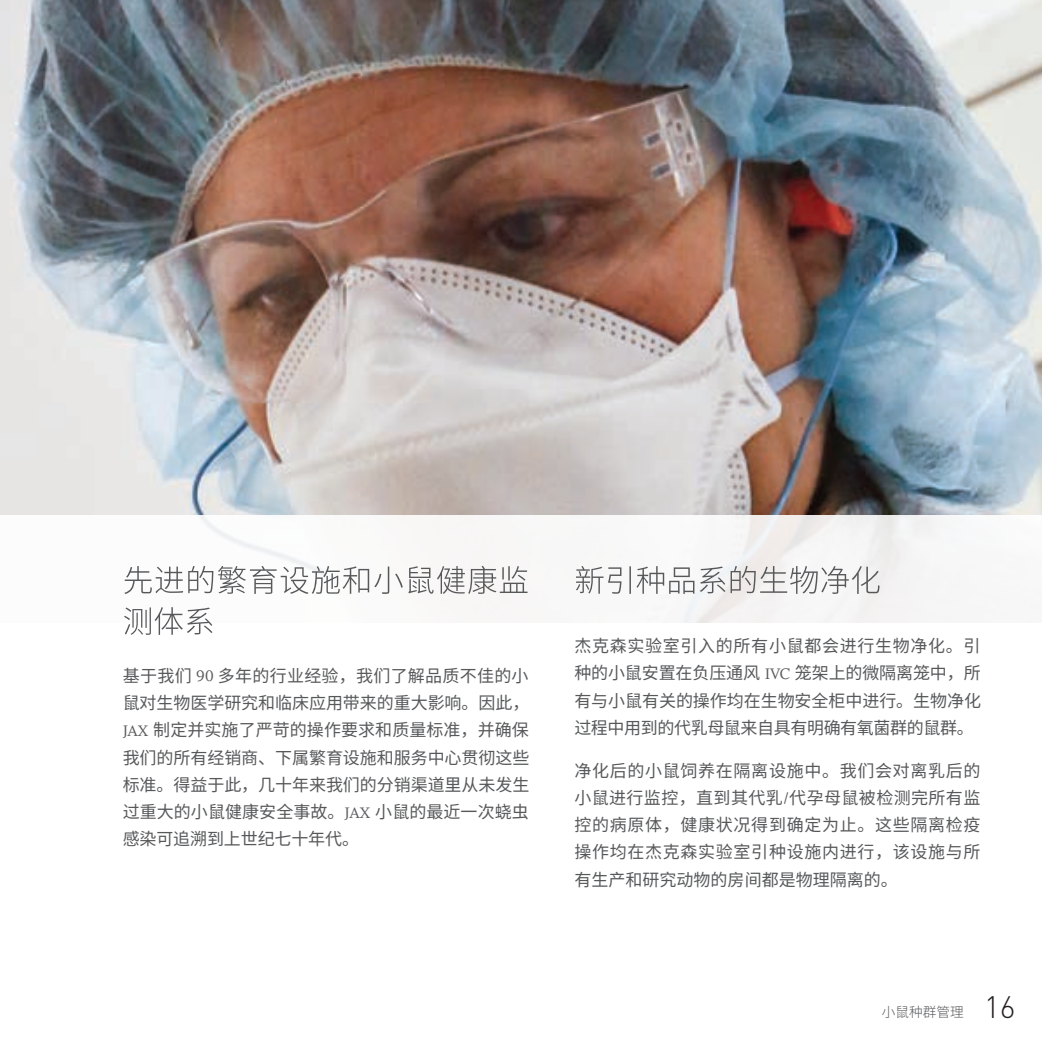
<style>
.page{position:relative;width:1042px;height:1042px;background:#fff}
.page>*{position:absolute;margin:0;border:0;box-sizing:border-box;transform-origin:0 0}
.t1{font:300 30.62px "DINOT";color:#231f20}
.t2{font:16.97px/27.3px "Source Han Sans CN";letter-spacing:-.005em;color:#57585a;text-align:justify}
.t3{font:300 13.65px "Source Han Sans CN";color:#57585a}
.s1{font-family:"Whitman Roman LF"}
</style>
<div class="page">
<img style="left:0;top:0;width:1042px;height:516px">
<svg style="left:124px;top:566px;width:403px;height:28px"></svg>
<svg style="left:124px;top:607px;width:88px;height:28px"></svg>
<svg style="left:576px;top:566px;width:303px;height:28px"></svg>
<p class="t2" style="left:123px;top:662px;width:408px">基于我们 <span class="s1">90</span> 多年的行业经验，我们了解品质不佳的小鼠对生物医学研究和临床应用带来的重大影响。因此，<span class="s1">JAX</span> 制定并实施了严苛的操作要求和质量标准，并确保我们的所有经销商、下属繁育设施和服务中心贯彻这些标准。得益于此，几十年来我们的分销渠道里从未发生过重大的小鼠健康安全事故。<span class="s1">JAX</span> 小鼠的最近一次蛲虫感染可追溯到上世纪七十年代。</p>
<p class="t2" style="left:574px;top:633px;width:408px">杰克森实验室引入的所有小鼠都会进行生物净化。引种的小鼠安置在负压通风 <span class="s1">IVC</span> 笼架上的微隔离笼中，所有与小鼠有关的操作均在生物安全柜中进行。生物净化过程中用到的代乳母鼠来自具有明确有氧菌群的鼠群。</p>
<p class="t2" style="left:574px;top:757px;width:408px">净化后的小鼠饲养在隔离设施中。我们会对离乳后的小鼠进行监控，直到其代乳<span class="s1">/</span>代孕母鼠被检测完所有监控的病原体，健康状况得到确定为止。这些隔离检疫操作均在杰克森实验室引种设施内进行，该设施与所有生产和研究动物的房间都是物理隔离的。</p>
<p class="t3" style="left:882px;top:1004px;width:83px">小鼠种群管理</p>
<h1 class="t1" style="left:984px;top:988px;width:33px">16</h1>
</div>
